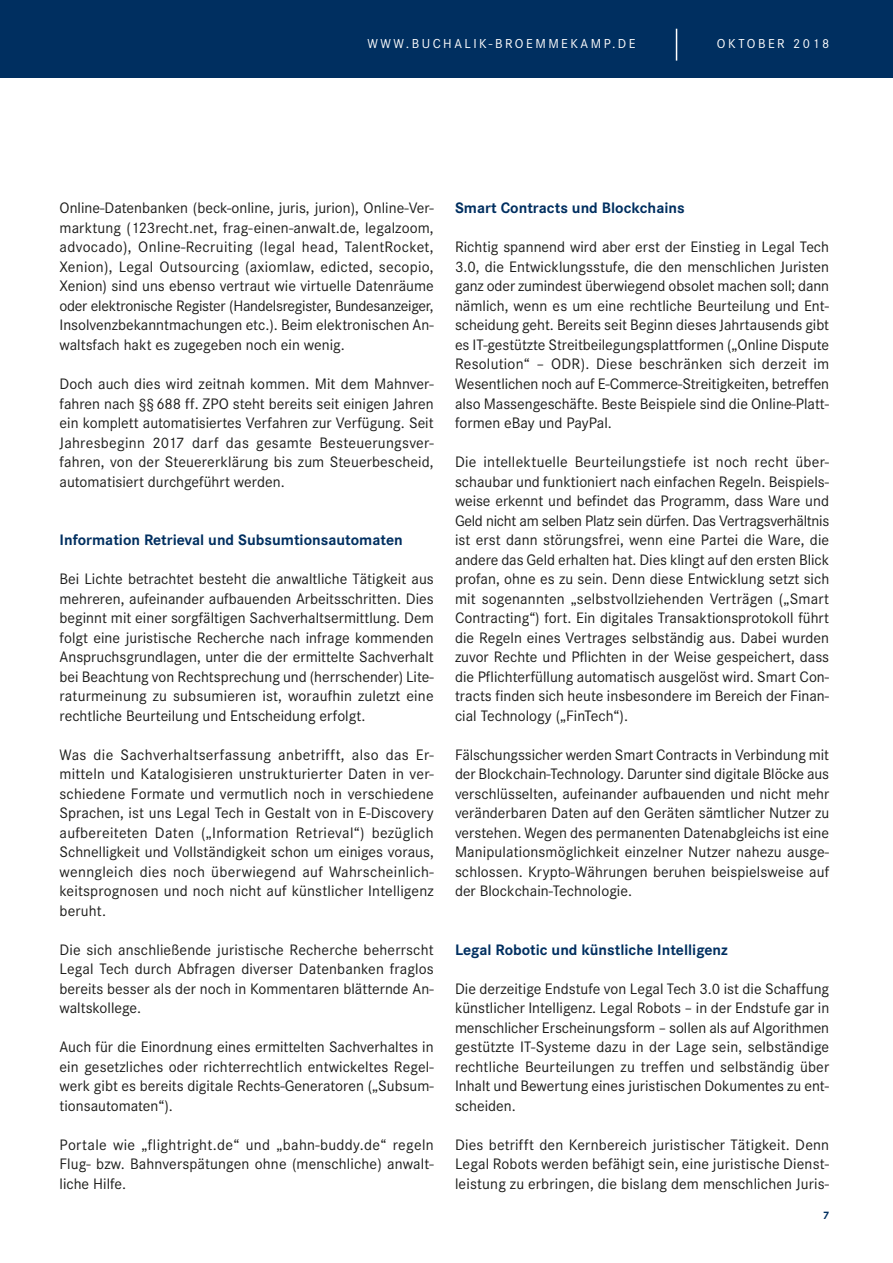
<style>
.page{position:relative;width:893px;height:1263px;background:#fff}
.page>*{position:absolute;margin:0;border:0;box-sizing:border-box;transform-origin:0 0}
._01_Copy{font:15.75px/19.5px "Corporate S";color:#1d1d1b;text-align:justify}
._04_Zwischenheadline{font:700 15.75px "Corporate S";color:#002f60}
.t1{font:13.5px "Corporate S";letter-spacing:.185em;color:#fff}
.t2{font:700 11.25px "Corporate S";color:#002f60}
</style>
<div class="page">
<div style="left:0;top:0;width:893px;height:78px;background:#002f60"></div>
<hr style="left:676px;top:29px;width:1px;height:32px;background:#fff">
<p class="t1" style="left:367px;top:35px;width:270px">WWW.BUCHALIK-BROEMMEKAMP.DE</p>
<p class="t1" style="left:717px;top:35px;width:114px">OKTOBER 2018</p>
<p class="_01_Copy" style="left:60px;top:199px;width:376px">Online-Datenbanken (beck-online, juris, jurion), Online-Ver&shy;marktung (123recht.net, frag-einen-anwalt.de, legalzoom, advocado), Online-Recruiting (legal head, TalentRocket, Xenion), Legal Outsourcing (axiomlaw, edicted, secopio, Xenion) sind uns ebenso vertraut wie virtuelle Datenräume oder elektronische Register (Handelsregister, Bundesanzeiger, Insolvenzbekanntmachungen etc.). Beim elektronischen An&shy;waltsfach hakt es zugegeben noch ein wenig.</p>
<p class="_01_Copy" style="left:60px;top:374px;width:376px">Doch auch dies wird zeitnah kommen. Mit dem Mahnver&shy;fahren nach §§688 ff. ZPO steht bereits seit einigen Jahren ein komplett automatisiertes Verfahren zur Verfügung. Seit Jahresbeginn 2017 darf das gesamte Besteuerungsver&shy;fahren, von der Steuererklärung bis zum Steuerbescheid, automatisiert durchgeführt werden.</p>
<p class="_04_Zwischenheadline" style="left:60px;top:531px;width:345px">Information Retrieval und Subsumtionsautomaten</p>
<p class="_01_Copy" style="left:60px;top:569px;width:376px">Bei Lichte betrachtet besteht die anwaltliche Tätigkeit aus mehreren, aufeinander aufbauenden Arbeitsschritten. Dies beginnt mit einer sorgfältigen Sachverhaltsermittlung. Dem folgt eine juristische Recherche nach infrage kommenden Anspruchsgrundlagen, unter die der ermittelte Sachverhalt bei Beachtung von Rechtsprechung und (herrschender) Lite&shy;raturmeinung zu subsumieren ist, woraufhin zuletzt eine rechtliche Beurteilung und Entscheidung erfolgt.</p>
<p class="_01_Copy" style="left:60px;top:745px;width:376px">Was die Sachverhaltserfassung anbetrifft, also das Er&shy;mitteln und Katalogisieren unstrukturierter Daten in ver&shy;schiedene Formate und vermutlich noch in verschiedene Sprachen, ist uns Legal Tech in Gestalt von in E-Discovery aufbereiteten Daten („Information Retrieval“) bezüglich Schnelligkeit und Vollständigkeit schon um einiges voraus, wenngleich dies noch überwiegend auf Wahrscheinlich&shy;keitsprognosen und noch nicht auf künstlicher Intelligenz beruht.</p>
<p class="_01_Copy" style="left:60px;top:940px;width:376px">Die sich anschließende juristische Recherche beherrscht Legal Tech durch Abfragen diverser Datenbanken fraglos bereits besser als der noch in Kommentaren blätternde An&shy;waltskollege.</p>
<p class="_01_Copy" style="left:60px;top:1037px;width:376px">Auch für die Einordnung eines ermittelten Sachverhaltes in ein gesetzliches oder richterrechtlich entwickeltes Regel&shy;werk gibt es bereits digitale Rechts-Generatoren („Subsum&shy;tionsautomaten“).</p>
<p class="_01_Copy" style="left:60px;top:1135px;width:376px">Portale wie „flightright.de“ und „bahn-buddy.de“ regeln Flug- bzw. Bahnverspätungen ohne (menschliche) anwalt&shy;liche Hilfe.</p>
<p class="_04_Zwischenheadline" style="left:455px;top:199px;width:231px">Smart Contracts und Blockchains</p>
<p class="_01_Copy" style="left:455px;top:238px;width:376px">Richtig spannend wird aber erst der Einstieg in Legal Tech 3.0, die Entwicklungsstufe, die den menschlichen Juristen ganz oder zumindest überwiegend obsolet machen soll; dann nämlich, wenn es um eine rechtliche Beurteilung und Ent&shy;scheidung geht. Bereits seit Beginn dieses Jahrtausends gibt es IT-gestützte Streitbeilegungsplattformen („Online Dispute Resolution“ – ODR). Diese beschränken sich derzeit im Wesentlichen noch auf E-Commerce-Streitigkeiten, betreffen also Massengeschäfte. Beste Beispiele sind die Online-Platt&shy;formen eBay und PayPal.</p>
<p class="_01_Copy" style="left:455px;top:452px;width:376px">Die intellektuelle Beurteilungstiefe ist noch recht über&shy;schaubar und funktioniert nach einfachen Regeln. Beispiels&shy;weise erkennt und befindet das Programm, dass Ware und Geld nicht am selben Platz sein dürfen. Das Vertragsverhältnis ist erst dann störungsfrei, wenn eine Partei die Ware, die andere das Geld erhalten hat. Dies klingt auf den ersten Blick profan, ohne es zu sein. Denn diese Entwicklung setzt sich mit sogenannten „selbstvollziehenden Verträgen („Smart Contracting“) fort. Ein digitales Transaktionsprotokoll führt die Regeln eines Vertrages selbständig aus. Dabei wurden zuvor Rechte und Pflichten in der Weise gespeichert, dass die Pflichterfüllung automatisch ausgelöst wird. Smart Con&shy;tracts finden sich heute insbesondere im Bereich der Finan&shy;cial Technology („FinTech“).</p>
<p class="_01_Copy" style="left:455px;top:745px;width:376px">Fälschungssicher werden Smart Contracts in Verbindung mit der Blockchain-Technology. Darunter sind digitale Blöcke aus verschlüsselten, aufeinander aufbauenden und nicht mehr veränderbaren Daten auf den Geräten sämtlicher Nutzer zu verstehen. Wegen des permanenten Datenabgleichs ist eine Manipulationsmöglichkeit einzelner Nutzer nahezu ausge&shy;schlossen. Krypto-Währungen beruhen beispielsweise auf der Blockchain-Technologie.</p>
<p class="_04_Zwischenheadline" style="left:455px;top:940px;width:274px">Legal Robotic und künstliche Intelligenz</p>
<p class="_01_Copy" style="left:455px;top:979px;width:376px">Die derzeitige Endstufe von Legal Tech 3.0 ist die Schaffung künstlicher Intelligenz. Legal Robots – in der Endstufe gar in menschlicher Erscheinungsform – sollen als auf Algorithmen gestützte IT-Systeme dazu in der Lage sein, selbständige rechtliche Beurteilungen zu treffen und selbständig über Inhalt und Bewertung eines juristischen Dokumentes zu ent&shy;scheiden.</p>
<p class="_01_Copy" style="left:455px;top:1135px;width:376px">Dies betrifft den Kernbereich juristischer Tätigkeit. Denn Legal Robots werden befähigt sein, eine juristische Dienst&shy;leistung zu erbringen, die bislang dem menschlichen Juris-</p>
<p class="t2" style="left:823px;top:1209px;width:8px">7</p>
</div>
